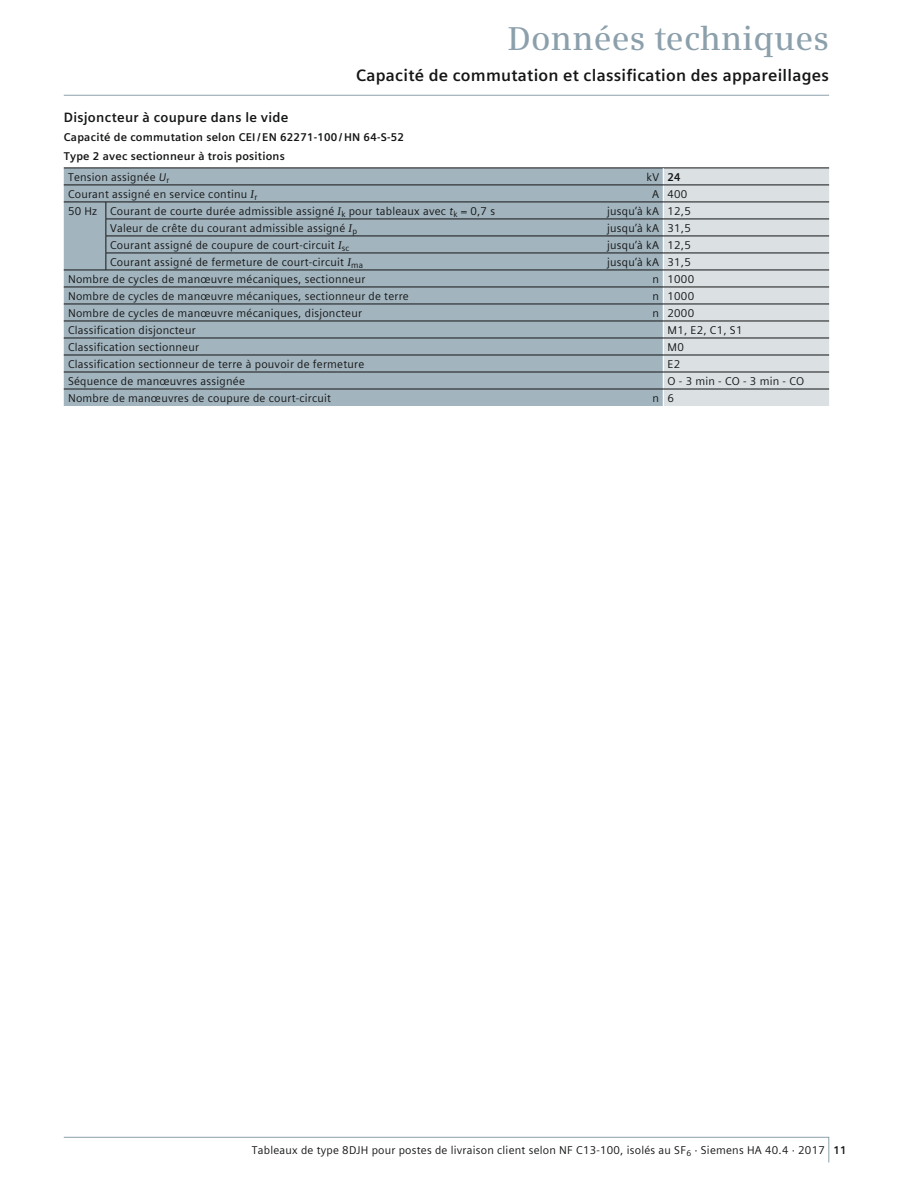
<style>
.page{position:relative;width:918px;height:1188px;background:#fff}
.page>*{position:absolute;margin:0;border:0;box-sizing:border-box;transform-origin:0 0}
.t1{font:600 33px "Siemens Serif";letter-spacing:.005em;color:#8ca0ac}
.t2{font:700 16.5px "Siemens Sans Global";letter-spacing:.015em;color:#151616}
.t3{font:700 13.5px "Siemens Sans Global";letter-spacing:.02em;color:#151616}
.t4{font:11.25px "Siemens Sans Global";letter-spacing:.02em;color:#151616}
.t5{font:700 11.25px/19.2px "Siemens Sans Global";letter-spacing:.02em;color:#151616}
.s1{font-style:italic}
.s2{font-weight:700}
.s3{font-family:"Siemens Serif";font-style:italic}
</style>
<div class="page">
<hr style="left:64px;top:95px;width:765px;height:1px;background:#8ca0ac">
<svg style="left:63px;top:1137px;width:766px;height:26px"></svg>
<div style="left:64px;top:169px;width:599px;height:237px;background:#a2b4be"></div>
<hr style="left:64px;top:168px;width:765px;height:1px;background:#151616">
<div style="left:663px;top:168px;width:166px;height:238px;background:#dbe0e3"></div>
<hr style="left:64px;top:185px;width:765px;height:1px;background:#151616">
<hr style="left:64px;top:202px;width:765px;height:1px;background:#151616">
<hr style="left:106px;top:219px;width:723px;height:1px;background:#151616">
<hr style="left:106px;top:236px;width:723px;height:1px;background:#151616">
<hr style="left:106px;top:253px;width:723px;height:1px;background:#151616">
<hr style="left:64px;top:270px;width:765px;height:1px;background:#151616">
<hr style="left:64px;top:287px;width:765px;height:1px;background:#151616">
<hr style="left:64px;top:304px;width:765px;height:1px;background:#151616">
<hr style="left:64px;top:321px;width:765px;height:1px;background:#151616">
<hr style="left:64px;top:338px;width:765px;height:1px;background:#151616">
<hr style="left:64px;top:355px;width:765px;height:1px;background:#151616">
<hr style="left:64px;top:372px;width:765px;height:1px;background:#151616">
<hr style="left:64px;top:389px;width:765px;height:1px;background:#151616">
<svg style="left:106px;top:202px;width:1px;height:68px"></svg>
<h1 class="t1" style="left:508px;top:23px;width:323px">Données techniques</h1>
<h2 class="t2" style="left:356px;top:65px;width:474px">Capacité de commutation et classification des appareillages</h2>
<p class="t3" style="left:64px;top:109px;width:226px">Disjoncteur à coupure dans le vide</p>
<p class="t5" style="left:64px;top:128px;width:342px">Capacité de commutation selon CEI / EN 62271-100 / HN 64-S-52<br>Type 2 avec sectionneur à trois positions</p>
<p class="t4" style="left:68px;top:170px;width:103px">Tension assignée <span class="s1">U</span><sub>r</sub></p>
<p class="t4" style="left:647px;top:170px;width:36px">kV <span class="s2">24</span></p>
<p class="t4" style="left:68px;top:187px;width:191px">Courant assigné en service continu <span class="s3">I</span><sub>r</sub></p>
<p class="t4" style="left:652px;top:187px;width:37px">A 400</p>
<p class="t4" style="left:68px;top:204px;width:429px">50 Hz Courant de courte durée admissible assigné <span class="s3">I</span><sub>k</sub> pour tableaux avec <span class="s1">t</span><sub>k</sub> = 0,7 s</p>
<p class="t4" style="left:607px;top:204px;width:85px">jusqu’à kA 12,5</p>
<p class="t4" style="left:110px;top:221px;width:249px">Valeur de crête du courant admissible assigné <span class="s3">I</span><sub>p</sub></p>
<p class="t4" style="left:607px;top:221px;width:85px">jusqu’à kA 31,5</p>
<p class="t4" style="left:110px;top:238px;width:241px">Courant assigné de coupure de court-circuit <span class="s3">I</span><sub>sc</sub></p>
<p class="t4" style="left:607px;top:238px;width:85px">jusqu’à kA 12,5</p>
<p class="t4" style="left:110px;top:255px;width:254px">Courant assigné de fermeture de court-circuit <span class="s3">I</span><sub>ma</sub></p>
<p class="t4" style="left:607px;top:255px;width:85px">jusqu’à kA 31,5</p>
<p class="t4" style="left:68px;top:272px;width:299px">Nombre de cycles de manœuvre mécaniques, sectionneur</p>
<p class="t4" style="left:653px;top:272px;width:43px">n 1000</p>
<p class="t4" style="left:68px;top:289px;width:342px">Nombre de cycles de manœuvre mécaniques, sectionneur de terre</p>
<p class="t4" style="left:653px;top:289px;width:43px">n 1000</p>
<p class="t4" style="left:68px;top:306px;width:295px">Nombre de cycles de manœuvre mécaniques, disjoncteur</p>
<p class="t4" style="left:653px;top:306px;width:43px">n 2000</p>
<p class="t4" style="left:68px;top:323px;width:129px">Classification disjoncteur</p>
<p class="t4" style="left:668px;top:323px;width:76px">M1, E2, C1, S1</p>
<p class="t4" style="left:68px;top:340px;width:133px">Classification sectionneur</p>
<p class="t4" style="left:668px;top:340px;width:18px">M0</p>
<p class="t4" style="left:68px;top:357px;width:298px">Classification sectionneur de terre à pouvoir de fermeture</p>
<p class="t4" style="left:668px;top:357px;width:14px">E2</p>
<p class="t4" style="left:68px;top:374px;width:178px">Séquence de manœuvres assignée</p>
<p class="t4" style="left:668px;top:374px;width:138px">O - 3 min - CO - 3 min - CO</p>
<p class="t4" style="left:68px;top:391px;width:265px">Nombre de manœuvres de coupure de court-circuit</p>
<p class="t4" style="left:653px;top:391px;width:23px">n 6</p>
<p class="t4" style="left:252px;top:1143px;width:596px">Tableaux de type 8DJH pour postes de livraison client selon NF C13-100, isolés au SF<sub>6</sub> · Siemens HA 40.4 · 2017 <span class="s2">11</span></p>
</div>
